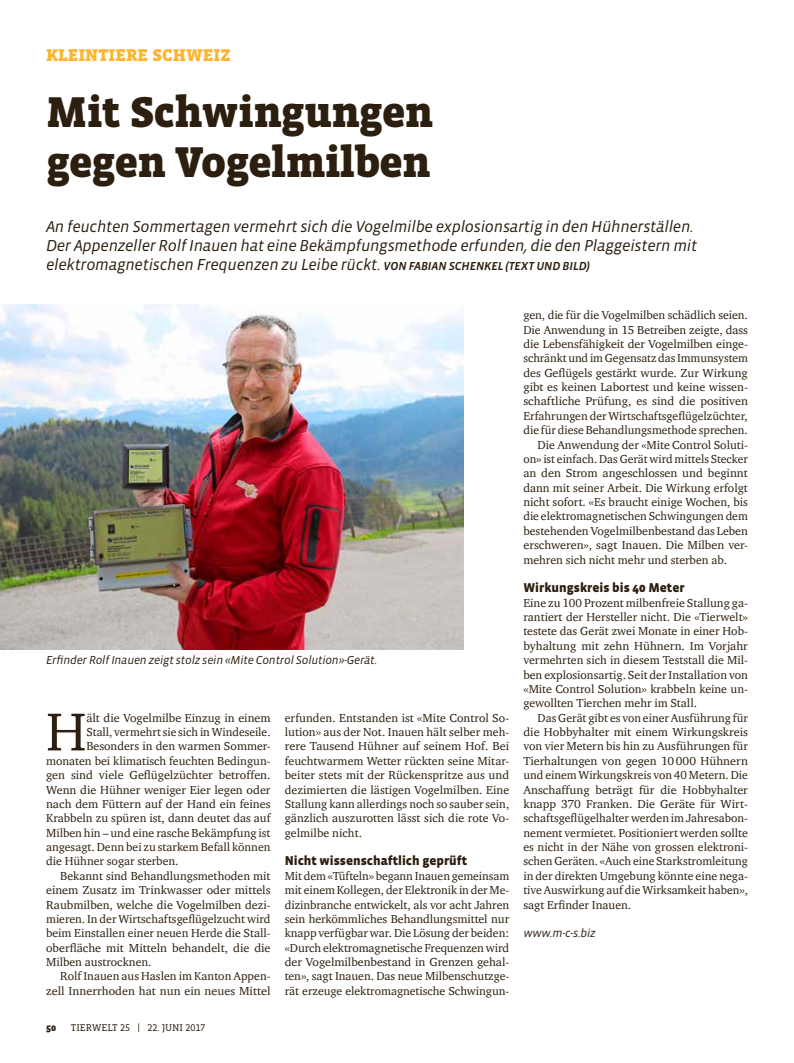
<style>
.page{position:relative;width:794px;height:1063px;background:#fff}
.page>*{position:absolute;margin:0;border:0;box-sizing:border-box;transform-origin:0 0}
.t1{font:54.75px "Charter ITC";color:#2d1f0f}
.t2{font:900 44.12px/50px "Vista Slab OT";letter-spacing:-.02em;color:#2d1f0f}
.t3{font:900 17.5px "Vista Slab OT";color:#ffb42f}
.t4{font:italic 16.25px/18.8px "Vista Sans OT";letter-spacing:-.02em;color:#2d1f0f}
.t5{font:900 13.12px "Vista Sans OT";color:#2d1f0f}
.t6{font:11.88px/14.4px "Charter ITC";color:#2d1f0f;text-align:justify}
.t7{font:italic 11.88px "Vista Sans OT";letter-spacing:-.02em;color:#2d1f0f}
.t8{font:10px "Vista Slab OT";color:#2d1f0f}
.t9{font:900 10px "Vista Slab OT";color:#2d1f0f}
.s1{font-weight:500;font-size:11.88px}
</style>
<div class="page">
<img style="left:0;top:305px;width:464px;height:345px">
<h3 class="t3" style="left:46px;top:46px;width:186px">KLEINTIERE SCHWEIZ</h3>
<h2 class="t2" style="left:46px;top:88px;width:388px">Mit Schwingungen gegen Vogelmilben</h2>
<p class="t4" style="left:46px;top:218px;width:653px">An feuchten Sommertagen vermehrt sich die Vogelmilbe explosionsartig in den Hühnerställen.<br>Der Appenzeller Rolf Inauen hat eine Bekämpfungsmethode erfunden, die den Plaggeistern mit elektromagnetischen Frequenzen zu Leibe rückt. <span class="s1">VON FABIAN SCHENKEL (TEXT UND BILD)</span></p>
<p class="t7" style="left:46px;top:654px;width:333px">Erfinder Rolf Inauen zeigt stolz sein «Mite Control Solution»-Gerät.</p>
<h1 class="t1" style="left:46px;top:698px;width:42px">H</h1>
<p class="t6" style="left:86px;top:710px;width:186px">ält die Vogelmilbe Einzug in einem</p>
<p class="t6" style="left:86px;top:725px;width:186px">Stall, vermehrt sie sich in Windeseile.</p>
<p class="t6" style="left:86px;top:739px;width:186px">Besonders in den warmen Sommer-</p>
<p class="t6" style="left:46px;top:754px;width:226px">monaten bei klimatisch feuchten Bedingun-</p>
<p class="t6" style="left:46px;top:768px;width:226px">gen sind viele Geflügelzüchter betroffen.</p>
<p class="t6" style="left:46px;top:782px;width:226px">Wenn die Hühner weniger Eier legen oder</p>
<p class="t6" style="left:46px;top:797px;width:226px">nach dem Füttern auf der Hand ein feines</p>
<p class="t6" style="left:46px;top:811px;width:226px">Krabbeln zu spüren ist, dann deutet das auf</p>
<p class="t6" style="left:46px;top:825px;width:226px">Milben hin – und eine rasche Bekämpfung ist</p>
<p class="t6" style="left:46px;top:840px;width:226px">angesagt. Denn bei zu starkem Befall können</p>
<p class="t6" style="left:46px;top:854px;width:134px">die Hühner sogar sterben.</p>
<p class="t6" style="left:60px;top:869px;width:212px">Bekannt sind Behandlungsmethoden mit</p>
<p class="t6" style="left:46px;top:883px;width:226px">einem Zusatz im Trinkwasser oder mittels</p>
<p class="t6" style="left:46px;top:897px;width:226px">Raubmilben, welche die Vogelmilben dezi-</p>
<p class="t6" style="left:46px;top:912px;width:226px">mieren. In der Wirtschaftsgeflügelzucht wird</p>
<p class="t6" style="left:46px;top:926px;width:226px">beim Einstallen einer neuen Herde die Stall-</p>
<p class="t6" style="left:46px;top:940px;width:226px">oberfläche mit Mitteln behandelt, die die</p>
<p class="t6" style="left:46px;top:955px;width:107px">Milben austrocknen.</p>
<p class="t6" style="left:60px;top:969px;width:212px">Rolf Inauen aus Haslen im Kanton Appen-</p>
<p class="t6" style="left:46px;top:984px;width:226px">zell Innerrhoden hat nun ein neues Mittel</p>
<p class="t9" style="left:46px;top:1022px;width:11px">50</p>
<p class="t8" style="left:71px;top:1022px;width:136px">TIERWELT 25 | 22. JUNI 2017</p>
<p class="t6" style="left:285px;top:710px;width:226px">erfunden. Entstanden ist «Mite Control So&shy;lution» aus der Not. Inauen hält selber meh&shy;rere Tausend Hühner auf seinem Hof. Bei feuchtwarmem Wetter rückten seine Mitar&shy;beiter stets mit der Rückenspritze aus und dezimierten die lästigen Vogelmilben. Eine Stallung kann allerdings noch so sauber sein, gänzlich auszurotten lässt sich die rote Vo&shy;gelmilbe nicht.</p>
<p class="t5" style="left:285px;top:854px;width:184px">Nicht wissenschaftlich geprüft</p>
<p class="t6" style="left:285px;top:869px;width:226px">Mit dem «Tüfteln» begann Inauen gemeinsam mit einem Kollegen, der Elektronik in der Me&shy;dizinbranche entwickelt, als vor acht Jahren sein herkömmliches Behandlungsmittel nur knapp verfügbar war. Die Lösung der beiden: «Durch elektromagnetische Frequenzen wird der Vogelmilbenbestand in Grenzen gehal&shy;ten», sagt Inauen. Das neue Milbenschutzge&shy;rät erzeuge elektromagnetische Schwingun-</p>
<p class="t6" style="left:523px;top:308px;width:226px">gen, die für die Vogelmilben schädlich seien.</p>
<p class="t6" style="left:523px;top:322px;width:226px">Die Anwendung in 15 Betreiben zeigte, dass</p>
<p class="t6" style="left:523px;top:337px;width:226px">die Lebensfähigkeit der Vogelmilben einge-</p>
<p class="t6" style="left:523px;top:351px;width:226px">schränkt und im Gegensatz das Immunsystem</p>
<p class="t6" style="left:523px;top:365px;width:226px">des Geflügels gestärkt wurde. Zur Wirkung</p>
<p class="t6" style="left:523px;top:380px;width:226px">gibt es keinen Labortest und keine wissen-</p>
<p class="t6" style="left:523px;top:394px;width:226px">schaftliche Prüfung, es sind die positiven</p>
<p class="t6" style="left:523px;top:409px;width:226px">Erfahrungen der Wirtschaftsgeflügelzüchter,</p>
<p class="t6" style="left:523px;top:423px;width:226px">die für diese Behandlungsmethode sprechen.</p>
<p class="t6" style="left:537px;top:437px;width:212px">Die Anwendung der «Mite Control Soluti-</p>
<p class="t6" style="left:523px;top:452px;width:226px">on» ist einfach. Das Gerät wird mittels Stecker</p>
<p class="t6" style="left:523px;top:466px;width:226px">an den Strom angeschlossen und beginnt</p>
<p class="t6" style="left:523px;top:480px;width:226px">dann mit seiner Arbeit. Die Wirkung erfolgt</p>
<p class="t6" style="left:523px;top:495px;width:226px">nicht sofort. «Es braucht einige Wochen, bis</p>
<p class="t6" style="left:523px;top:509px;width:226px">die elektromagnetischen Schwingungen dem</p>
<p class="t6" style="left:523px;top:524px;width:226px">bestehenden Vogelmilbenbestand das Leben</p>
<p class="t6" style="left:523px;top:538px;width:226px">erschweren», sagt Inauen. Die Milben ver-</p>
<p class="t6" style="left:523px;top:552px;width:205px">mehren sich nicht mehr und sterben ab.</p>
<p class="t5" style="left:523px;top:581px;width:163px">Wirkungskreis bis 40 Meter</p>
<p class="t6" style="left:523px;top:595px;width:226px">Eine zu 100 Prozent milbenfreie Stallung ga&shy;rantiert der Hersteller nicht. Die «Tierwelt» testete das Gerät zwei Monate in einer Hob&shy;byhaltung mit zehn Hühnern. Im Vorjahr vermehrten sich in diesem Teststall die Mil&shy;ben explosionsartig. Seit der Installation von «Mite Control Solution» krabbeln keine un&shy;gewollten Tierchen mehr im Stall.</p>
<p class="t6" style="left:523px;top:710px;width:226px;text-indent:14px">Das Gerät gibt es von einer Ausführung für die Hobbyhalter mit einem Wirkungskreis von vier Metern bis hin zu Ausführungen für Tierhaltungen von gegen 10000 Hühnern und einem Wirkungskreis von 40 Metern. Die Anschaffung beträgt für die Hobbyhalter knapp 370 Franken. Die Geräte für Wirt&shy;schaftsgeflügelhalter werden im Jahresabon&shy;nement vermietet. Positioniert werden sollte es nicht in der Nähe von grossen elektroni&shy;schen Geräten. «Auch eine Starkstromleitung in der direkten Umgebung könnte eine nega&shy;tive Auswirkung auf die Wirksamkeit haben», sagt Erfinder Inauen.</p>
<p class="t7" style="left:523px;top:927px;width:74px">www.m-c-s.biz</p>
</div>
